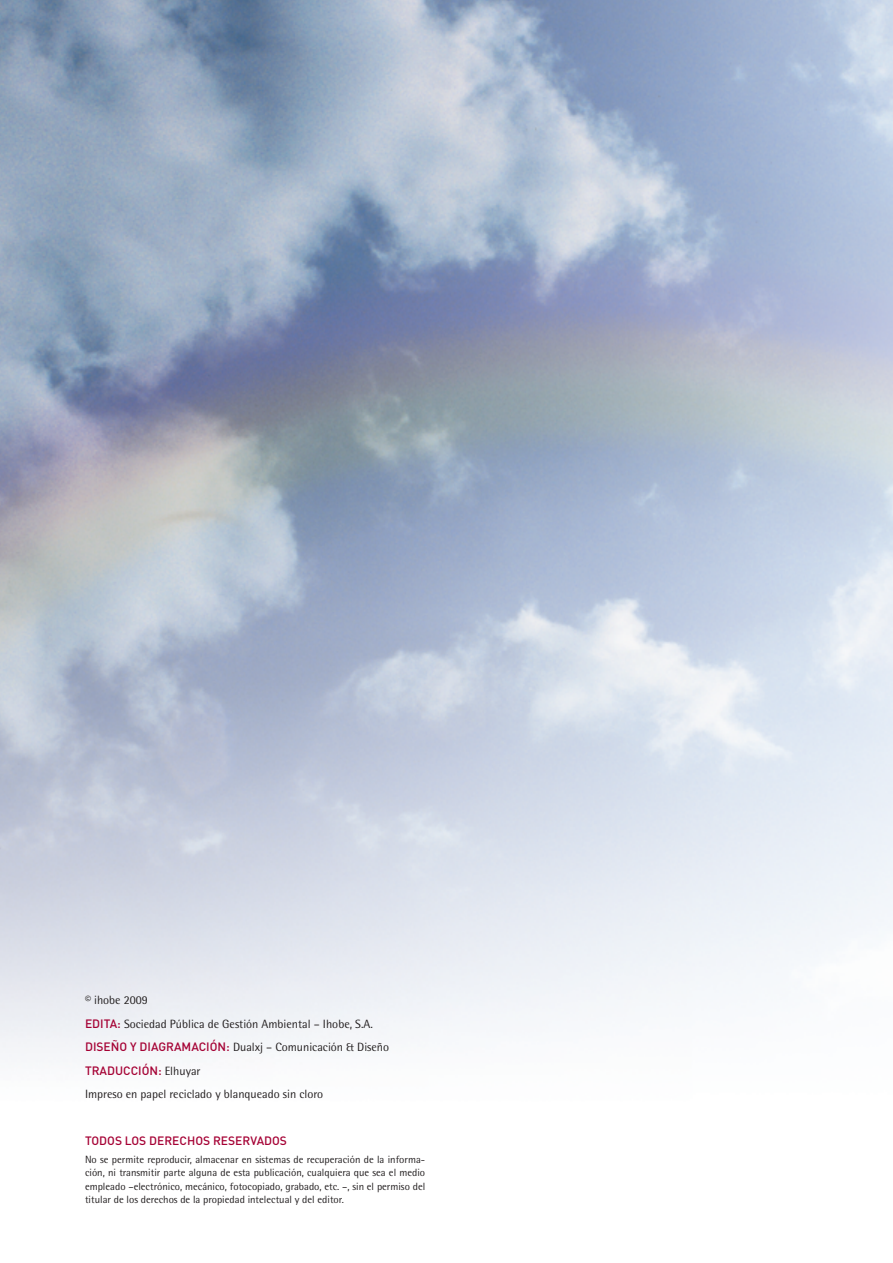
<style>
.page{position:relative;width:893px;height:1263px;background:#fff}
.page>*{position:absolute;margin:0;border:0;box-sizing:border-box;transform-origin:0 0}
.t1{font:12px/23.5px "Rotis Semi Sans";color:#231f20}
.t2{font:500 12px "DIN";color:#a50134}
.t3{font:10.5px/13.5px "Rotis Semi Sans";color:#231f20;text-align:justify}
.s1{font-family:"DIN";font-weight:500;color:#a50134}
.s2{font-family:"Rotis Semi Sans";font-weight:400;color:#231f20}
</style>
<div class="page">
<img style="left:0;top:0;width:893px;height:1057px">
<p class="t1" style="left:85px;top:988px;width:306px">© ihobe 2009<br><span class="s1">EDITA:</span> Sociedad Pública de Gestión Ambiental – Ihobe, S.A.<br><span class="s1">DISEÑO Y DIAGRAMACIÓN:</span> Dualxj – Comunicación &amp; Diseño</p>
<p class="t2" style="left:85px;top:1063px;width:117px">TRADUCCIÓN: <span class="s2">Elhuyar</span></p>
<p class="t1" style="left:85px;top:1082px;width:240px">Impreso en papel reciclado y blanqueado sin cloro</p>
<p class="t2" style="left:85px;top:1133px;width:203px">TODOS LOS DERECHOS RESERVADOS</p>
<p class="t3" style="left:85px;top:1152px;width:342px">No se permite reproducir, almacenar en sistemas de recuperación de la informa&shy;ción, ni transmitir parte alguna de esta publicación, cualquiera que sea el medio empleado –electrónico, mecánico, fotocopiado, grabado, etc. –, sin el permiso del titular de los derechos de la propiedad intelectual y del editor.</p>
</div>
